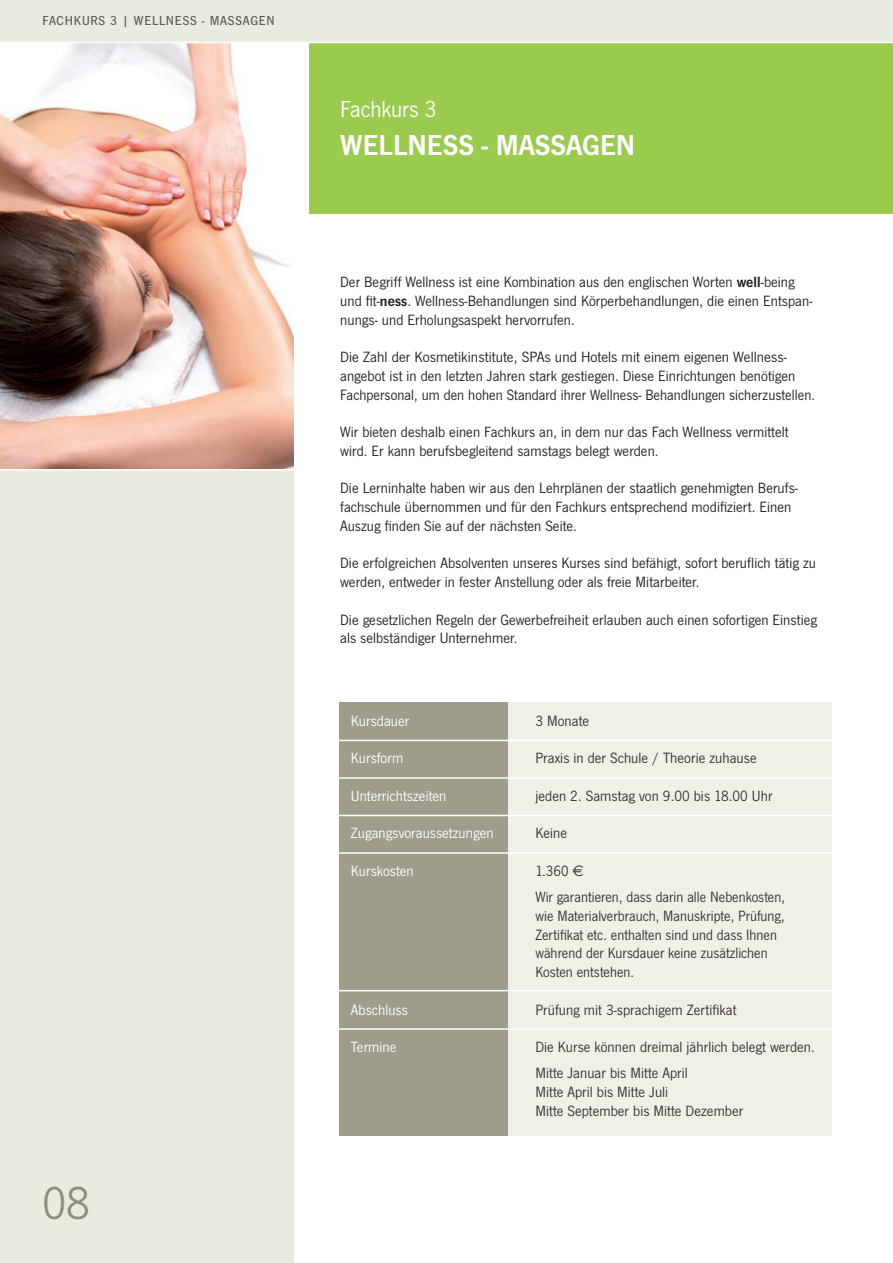
<style>
.page{position:relative;width:893px;height:1263px;background:#fff}
.page>*{position:absolute;margin:0;border:0;box-sizing:border-box;transform-origin:0 0}
.t1{font:48px "News Gothic T";color:#918f7c}
.t2{font:600 30px "News Gothic T";color:#fff}
.t3{font:24px "News Gothic T";color:#fff}
.t4{font:15.45px/18.8px "News Gothic T";letter-spacing:.005em;color:#231f20}
.t5{font:15.45px/18.8px "News Gothic T";letter-spacing:.005em;color:#363131}
.t6{font:15.45px "News Gothic T";letter-spacing:.005em;color:#fff}
.t7{font:500 13.5px "News Gothic T";letter-spacing:.06em;color:#615a59}
.s1{font-weight:600}
.s2{font-family:"Euro Sans"}
</style>
<div class="page">
<img style="left:0;top:43px;width:293px;height:426px">
<div style="left:0;top:0;width:893px;height:43px;background:#e9ebdf"></div>
<div style="left:0;top:470px;width:293px;height:793px;background:#e9ebdf"></div>
<div style="left:309px;top:43px;width:584px;height:170px;background:#9acb4e"></div>
<div style="left:339px;top:702px;width:492px;height:433px;background:#f0f0e8"></div>
<div style="left:339px;top:702px;width:168px;height:433px;background:#9e9c8a"></div>
<hr style="left:336px;top:740px;width:499px;height:1px;background:#fff">
<hr style="left:336px;top:777px;width:499px;height:2px;background:#fff">
<hr style="left:336px;top:815px;width:499px;height:1px;background:#fff">
<hr style="left:336px;top:852px;width:499px;height:2px;background:#fff">
<hr style="left:336px;top:990px;width:499px;height:1px;background:#fff">
<hr style="left:336px;top:1028px;width:499px;height:2px;background:#fff">
<hr style="left:0;top:42px;width:893px;height:1px;background:#fff">
<p class="t7" style="left:43px;top:13px;width:234px">FACHKURS 3 | WELLNESS - MASSAGEN</p>
<h1 class="t1" style="left:43px;top:1175px;width:49px">08</h1>
<h3 class="t3" style="left:340px;top:95px;width:98px">Fachkurs 3</h3>
<h2 class="t2" style="left:340px;top:127px;width:297px">WELLNESS - MASSAGEN</h2>
<p class="t4" style="left:340px;top:272px;width:474px">Der Begriff Wellness ist eine Kombination aus den englischen Worten <span class="s1">well</span>-being und fit-<span class="s1">ness</span>. Wellness-Behandlungen sind Körperbehandlungen, die einen Entspan&shy;nungs- und Erholungsaspekt hervorrufen.</p>
<p class="t4" style="left:340px;top:347px;width:476px">Die Zahl der Kosmetikinstitute, SPAs und Hotels mit einem eigenen Wellness&shy;angebot ist in den letzten Jahren stark gestiegen. Diese Einrichtungen benötigen<br>Fachpersonal, um den hohen Standard ihrer Wellness- Behandlungen sicherzustellen.</p>
<p class="t4" style="left:340px;top:422px;width:450px">Wir bieten deshalb einen Fachkurs an, in dem nur das Fach Wellness vermittelt wird. Er kann berufsbegleitend samstags belegt werden.</p>
<p class="t4" style="left:340px;top:479px;width:459px">Die Lerninhalte haben wir aus den Lehrplänen der staatlich genehmigten Berufs&shy;fachschule übernommen und für den Fachkurs entsprechend modifiziert. Einen<br>Auszug finden Sie auf der nächsten Seite.</p>
<p class="t4" style="left:340px;top:554px;width:477px">Die erfolgreichen Absolventen unseres Kurses sind befähigt, sofort beruflich tätig zu werden, entweder in fester Anstellung oder als freie Mitarbeiter.</p>
<p class="t4" style="left:340px;top:610px;width:478px">Die gesetzlichen Regeln der Gewerbefreiheit erlauben auch einen sofortigen Einstieg als selbständiger Unternehmer.</p>
<p class="t6" style="left:351px;top:712px;width:60px">Kursdauer</p>
<p class="t5" style="left:535px;top:711px;width:55px">3 Monate</p>
<p class="t6" style="left:351px;top:749px;width:54px">Kursform</p>
<p class="t5" style="left:535px;top:748px;width:223px">Praxis in der Schule / Theorie zuhause</p>
<p class="t6" style="left:351px;top:787px;width:97px">Unterrichtszeiten</p>
<p class="t5" style="left:535px;top:786px;width:239px">jeden 2. Samstag von 9.00 bis 18.00 Uhr</p>
<p class="t6" style="left:351px;top:824px;width:144px">Zugangsvoraussetzungen</p>
<p class="t5" style="left:535px;top:823px;width:33px">Keine</p>
<p class="t6" style="left:351px;top:862px;width:64px">Kurskosten</p>
<p class="t5" style="left:535px;top:857px;width:251px;line-height:26.2px">1.360 <span class="s2">€<br></span>Wir garantieren, dass darin alle Nebenkosten,</p>
<p class="t5" style="left:535px;top:906px;width:251px">wie Materialverbrauch, Manuskripte, Prüfung, Zertifikat etc. enthalten sind und dass Ihnen während der Kursdauer keine zusätzlichen Kosten entstehen.</p>
<p class="t6" style="left:351px;top:1000px;width:59px">Abschluss</p>
<p class="t5" style="left:535px;top:1000px;width:203px">Prüfung mit 3-sprachigem Zertifikat</p>
<p class="t6" style="left:351px;top:1038px;width:47px">Termine</p>
<p class="t5" style="left:535px;top:1033px;width:281px;line-height:26.2px">Die Kurse können dreimal jährlich belegt werden.<br>Mitte Januar bis Mitte April</p>
<p class="t5" style="left:535px;top:1082px;width:210px">Mitte April bis Mitte Juli<br>Mitte September bis Mitte Dezember</p>
</div>
